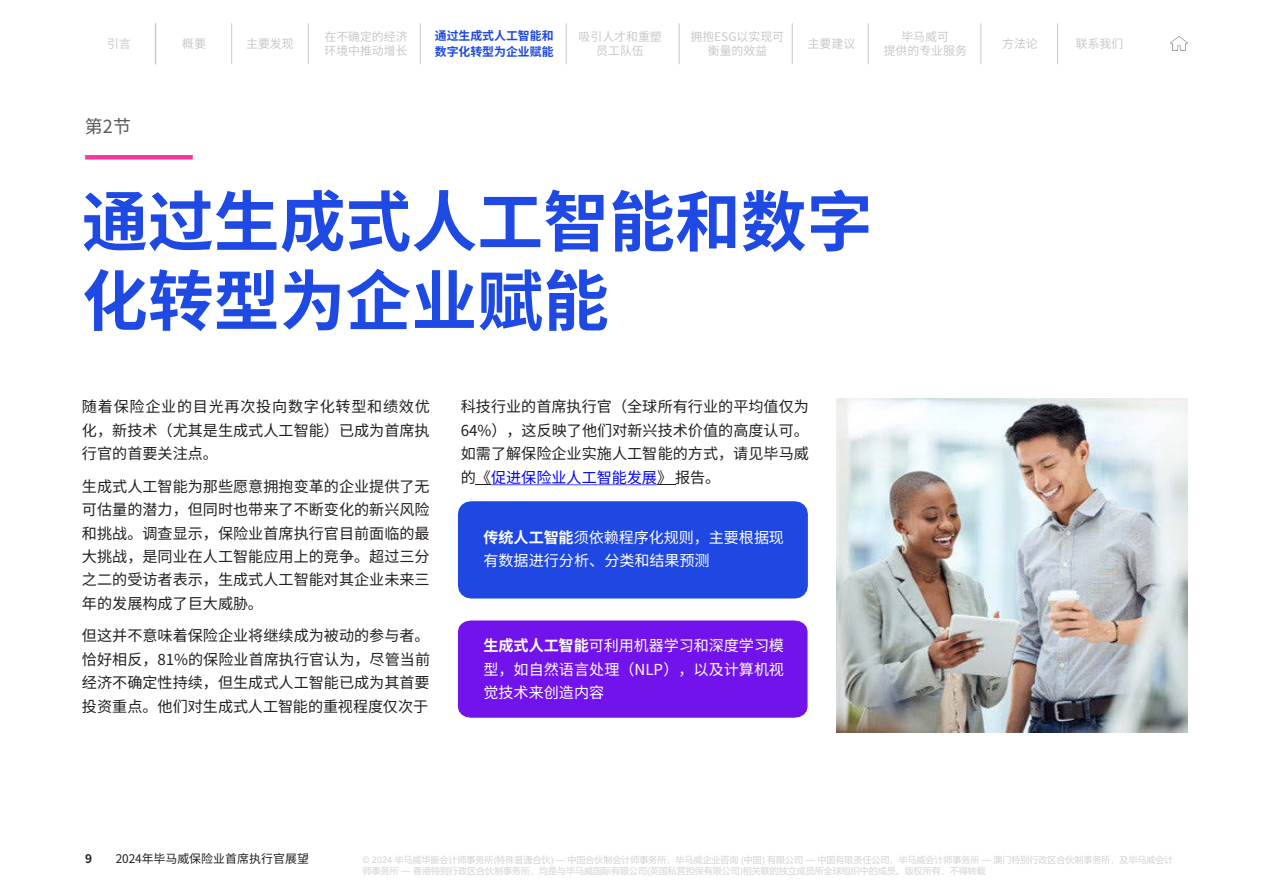
<style>
.page{position:relative;width:1263px;height:894px;background:#fff}
.page>*{position:absolute;margin:0;border:0;box-sizing:border-box;transform-origin:0 0}
.t1{font:700 65.85px/79.2px "Noto Sans CJ Ksc";color:#1e49e2}
.t2{font:18px "Noto Sans CJ Ksc";color:#58595b}
.t3{font:15.15px/23.4px "Noto Sans CJ Ksc";color:#231f20;text-align:justify}
.t4{font:15.15px/23.4px "Noto Sans CJ Ksc";color:#fff}
.t5{font:11.85px/14.4px "Noto Sans CJ Ksc";color:#c8c8c8;text-align:center}
.t6{font:700 11.85px/16.2px "Noto Sans CJ Ksc";color:#1e48e1}
.t7{font:11.85px "Noto Sans CJ Ksc";color:#231f20}
.t8{font:700 11.85px "Noto Sans CJ Ksc";color:#231f20}
.t9{font:9px "Microsoft Ya Hei";color:#d2d2d2}
.t10{font:9px "Arial";color:#d2d2d2}
.s1{color:#00f}
.s2{font-weight:700}
.s3{font-family:"Arial"}
</style>
<div class="page">
<hr style="left:85px;top:155px;width:108px;height:4px;background:#fc349c">
<img style="left:837px;top:399px;width:350px;height:333px">
<div style="left:458px;top:501px;width:350px;height:97px;background:#1e48e1"></div>
<div style="left:458px;top:620px;width:349px;height:97px;background:#7113ea"></div>
<svg style="left:476px;top:484px;width:199px;height:1px"></svg>
<img style="left:1171px;top:36px;width:16px;height:15px">
<hr style="left:981px;top:23px;width:1px;height:41px;background:#c8c8c8">
<hr style="left:868px;top:23px;width:1px;height:41px;background:#c8c8c8">
<hr style="left:792px;top:23px;width:1px;height:41px;background:#c8c8c8">
<hr style="left:679px;top:23px;width:1px;height:41px;background:#c8c8c8">
<hr style="left:566px;top:23px;width:1px;height:41px;background:#c8c8c8">
<hr style="left:420px;top:23px;width:1px;height:41px;background:#c8c8c8">
<hr style="left:308px;top:23px;width:1px;height:41px;background:#c8c8c8">
<hr style="left:231px;top:23px;width:1px;height:41px;background:#c8c8c8">
<hr style="left:155px;top:23px;width:1px;height:41px;background:#c8c8c8">
<hr style="left:1057px;top:23px;width:1px;height:41px;background:#c8c8c8">
<p class="t6" style="left:435px;top:28px;width:120px">通过生成式人工智能和数字化转型为企业赋能</p>
<p class="t5" style="left:324px;top:30px;width:85px;text-align:left">在不确定的经济环境中推动增长</p>
<p class="t5" style="left:691px;top:30px;width:95px">拥抱ESG以实现可衡量的效益</p>
<p class="t5" style="left:579px;top:30px;width:85px">吸引人才和重塑员工队伍</p>
<p class="t5" style="left:884px;top:30px;width:85px">毕马威可<br>提供的专业服务</p>
<p class="t5" style="left:107px;top:37px;width:25px">引言</p>
<p class="t5" style="left:1002px;top:37px;width:37px">方法论</p>
<p class="t5" style="left:182px;top:37px;width:25px">概要</p>
<p class="t5" style="left:246px;top:37px;width:49px">主要发现</p>
<p class="t5" style="left:1076px;top:37px;width:49px">联系我们</p>
<p class="t5" style="left:808px;top:37px;width:49px">主要建议</p>
<p class="t2" style="left:85px;top:117px;width:48px">第2节</p>
<h1 class="t1" style="left:82px;top:183px;width:792px">通过生成式人工智能和数字化转型为企业赋能</h1>
<p class="t3" style="left:82px;top:395px;width:349px">随着保险企业的目光再次投向数字化转型和绩效优化，新技术（尤其是生成式人工智能）已成为首席执行官的首要关注点。</p>
<p class="t3" style="left:82px;top:474px;width:349px">生成式人工智能为那些愿意拥抱变革的企业提供了无可估量的潜力，但同时也带来了不断变化的新兴风险和挑战。调查显示，保险业首席执行官目前面临的最大挑战，是同业在人工智能应用上的竞争。超过三分之二的受访者表示，生成式人工智能对其企业未来三年的发展构成了巨大威胁。</p>
<p class="t3" style="left:82px;top:624px;width:350px">但这并不意味着保险企业将继续成为被动的参与者。恰好相反，81%的保险业首席执行官认为，尽管当前经济不确定性持续，但生成式人工智能已成为其首要投资重点。他们对生成式人工智能的重视程度仅次于</p>
<p class="t3" style="left:461px;top:395px;width:350px">科技行业的首席执行官（全球所有行业的平均值仅为64%），这反映了他们对新兴技术价值的高度认可。如需了解保险企业实施人工智能的方式，请见毕马威的《<span class="s1">促进保险业人工智能发展</span>》报告。</p>
<p class="t4" style="left:483px;top:525px;width:302px"><span class="s2">传统人工智能</span>须依赖程序化规则，主要根据现有数据进行分析、分类和结果预测</p>
<p class="t4" style="left:483px;top:634px;width:302px;text-align:justify"><span class="s2">生成式人工智能</span>可利用机器学习和深度学习模型，如自然语言处理（NLP），以及计算机视觉技术来创造内容</p>
<p class="t8" style="left:85px;top:851px;width:8px">9</p>
<p class="t7" style="left:116px;top:851px;width:195px">2024年毕马威保险业首席执行官展望</p>
<p class="t9" style="left:363px;top:853px;width:812px"><span class="s3">© 2024</span> 毕马威华振会计师事务所特殊普通合伙<span class="s3">) —</span> 中国合伙制会计师事务所，毕马威企业咨询 中国有限公司 <span class="s3">—</span> 中国有限责任公司，毕马威会计师事务所 <span class="s3">—</span> 澳门特别行政区合伙制事务所，及毕马威会计</p>
<p class="t10" style="left:494px;top:853px;width:4px">(</p>
<p class="t10" style="left:741px;top:853px;width:4px">(</p>
<p class="t10" style="left:762px;top:853px;width:4px">)</p>
<p class="t9" style="left:363px;top:864px;width:624px">师事务所 <span class="s3">—</span> 香港特别行政区合伙制事务所，均是与毕马威国际有限公司英国私营担保有限公司相关联的独立成员所全球组织中的成员。版权所有，不得转载</p>
<p class="t10" style="left:647px;top:864px;width:4px">(</p>
<p class="t10" style="left:740px;top:864px;width:4px">)</p>
</div>
